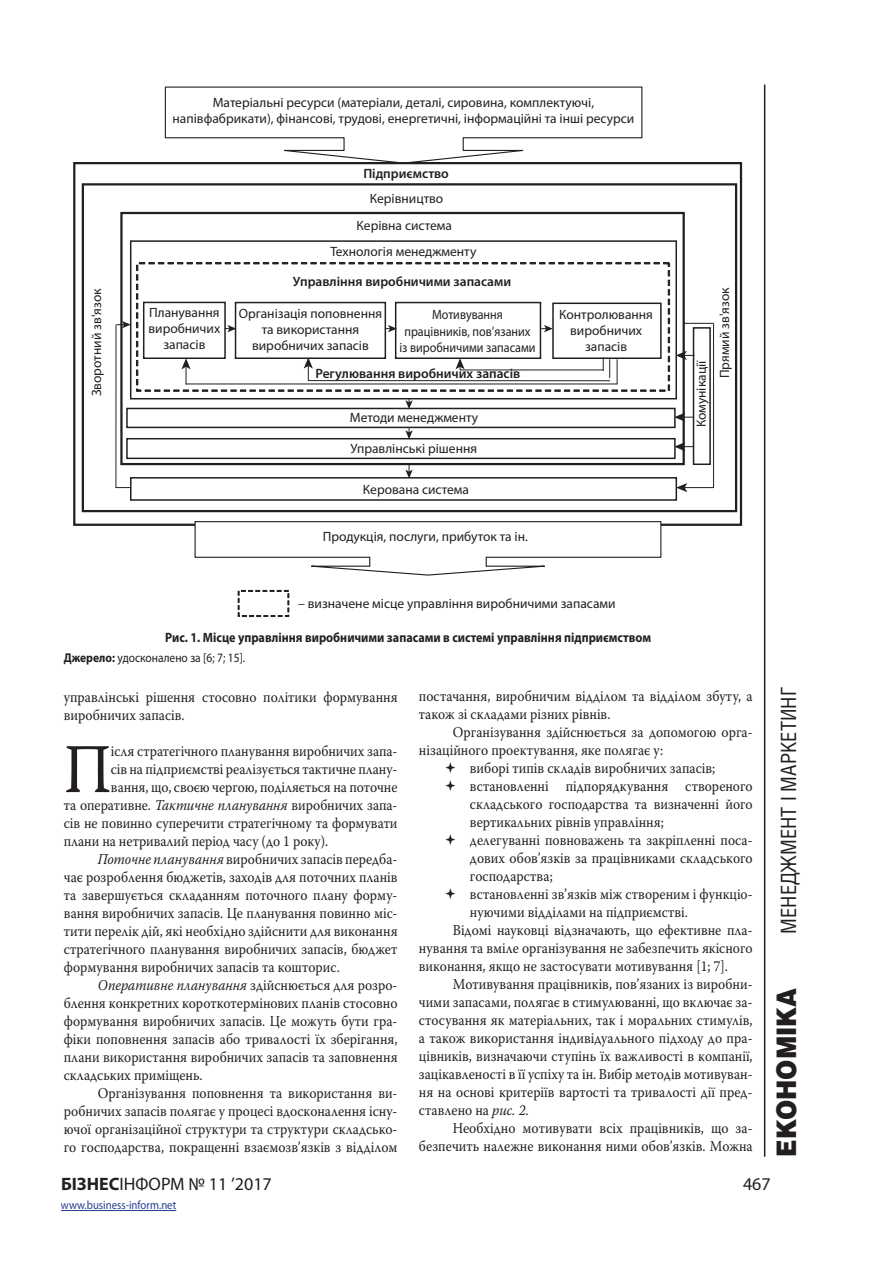
<style>
.page{position:relative;width:893px;height:1263px;background:#fff}
.page>*{position:absolute;margin:0;border:0;box-sizing:border-box;transform-origin:0 0}
.Osnova{font:69.6px "Warnock Pro";color:#231f20;scale:.9 1}
.t1{font:900 27px "Helios";color:#231f20;scale:.9 1}
.t2{font:21px "Helios Cond";color:#231f20}
.t3{font:18px "Myriad Pro";color:#231f20}
.Osnova-2{font:15px/18px "Warnock Pro";color:#231f20;text-align:justify;scale:.9 1}
.Otstup{font:15px/18px "Warnock Pro";color:#231f20;text-align:justify;scale:.9 1}
.t4{font:13.5px/16.2px "Myriad Pro";color:#231f20;text-align:center}
.t5{font:600 13.5px/24.6px "Myriad Pro";color:#231f20;text-align:center}
.Title_table{font:700 13.5px "Myriad Pro";color:#231f20;scale:.9 1}
.t6{font:13.5px/16.2px "Myriad Pro";color:#231f20;text-align:center;scale:.9 1}
.Snoska{font:12.75px "Myriad Pro";color:#231f20;scale:.9 1}
.t7{font:12px "Myriad Pro";color:#253f8e;scale:.9 1}
.s1{font-weight:400}
.s2{font-weight:700}
.s3{font-style:italic}
</style>
<div class="page">
<hr style="left:764px;top:85px;width:1px;height:1072px;background:#231f20">
<hr style="left:61px;top:1210px;width:115px;height:1px;background:#253f8e">
<svg style="left:164px;top:86px;width:479px;height:76px"></svg>
<div style="left:82px;top:183px;width:655px;height:329px;border:2px solid #231f20"></div>
<div style="left:120px;top:212px;width:565px;height:253px;border:2px solid #231f20"></div>
<div style="left:130px;top:240px;width:547px;height:159px;border:2px solid #231f20"></div>
<svg style="left:136px;top:262px;width:534px;height:130px"></svg>
<div style="left:552px;top:303px;width:110px;height:56px;border:2px solid #231f20"></div>
<div style="left:395px;top:312px;width:145px;height:46px;background:#fff"></div>
<div style="left:395px;top:302px;width:146px;height:57px;border:2px solid #231f20"></div>
<div style="left:144px;top:302px;width:81px;height:56px;background:#fff"></div>
<div style="left:143px;top:302px;width:83px;height:57px;border:2px solid #231f20"></div>
<div style="left:235px;top:302px;width:151px;height:57px;border:2px solid #231f20"></div>
<svg style="left:304px;top:357px;width:306px;height:24px"></svg>
<svg style="left:617px;top:360px;width:1px;height:24px"></svg>
<hr style="left:186px;top:384px;width:431px;height:1px;background:#231f20">
<div style="left:126px;top:408px;width:550px;height:20px;border:2px solid #231f20"></div>
<div style="left:126px;top:438px;width:550px;height:21px;border:2px solid #231f20"></div>
<div style="left:130px;top:477px;width:547px;height:24px;border:2px solid #231f20"></div>
<svg style="left:116px;top:487px;width:15px;height:1px"></svg>
<hr style="left:116px;top:325px;width:1px;height:162px;background:#231f20">
<svg style="left:194px;top:521px;width:468px;height:55px"></svg>
<svg style="left:238px;top:590px;width:51px;height:27px"></svg>
<svg style="left:181px;top:358px;width:10px;height:26px"></svg>
<svg style="left:225px;top:325px;width:11px;height:7px"></svg>
<svg style="left:386px;top:325px;width:11px;height:7px"></svg>
<svg style="left:542px;top:325px;width:11px;height:7px"></svg>
<svg style="left:117px;top:321px;width:14px;height:7px"></svg>
<svg style="left:405px;top:464px;width:8px;height:14px"></svg>
<svg style="left:405px;top:428px;width:8px;height:11px"></svg>
<svg style="left:405px;top:399px;width:8px;height:10px"></svg>
<svg style="left:674px;top:323px;width:40px;height:169px"></svg>
<p class="t4" style="left:88px;top:396px;width:109px;rotate:-90deg">Зворотний зв'язок</p>
<p class="t4" style="left:173px;top:94px;width:463px">Матеріальні ресурси (матеріали, деталі, сировина, комплектуючі, напівфабрикати), фінансові, трудові, енергетичні, інформаційні та інші ресурси</p>
<p class="t5" style="left:363px;top:161px;width:87px">Підприємство<br><span class="s1">Керівництво</span></p>
<p class="t4" style="left:330px;top:213px;width:148px;line-height:25.5px">Керівна система<br>Технологія менеджменту</p>
<p class="t5" style="left:293px;top:268px;width:220px">Управління виробничими запасами</p>
<p class="t4" style="left:148px;top:304px;width:73px">Планування виробничих запасів</p>
<p class="t4" style="left:239px;top:305px;width:145px">Організація поповнення та використання виробничих запасів</p>
<p class="t6" style="left:399px;top:306px;width:153px">Мотивування працівників, пов’язаних із виробничими запасами</p>
<p class="t5" style="left:315px;top:361px;width:206px">Регулювання виробничих запасів</p>
<p class="t4" style="left:350px;top:409px;width:130px">Методи менеджменту</p>
<p class="t4" style="left:350px;top:440px;width:128px">Управлінські рішення</p>
<p class="t4" style="left:363px;top:481px;width:108px">Керована система</p>
<p class="t4" style="left:323px;top:528px;width:207px">Продукція, послуги, прибуток та ін.</p>
<p class="t4" style="left:559px;top:306px;width:95px">Контролювання виробничих запасів</p>
<p class="t4" style="left:298px;top:595px;width:319px">– визначене місце управління виробничими запасами</p>
<p class="Title_table" style="left:165px;top:629px;width:541px">Рис. 1. Місце управління виробничими запасами в системі управління підприємством</p>
<p class="Snoska" style="left:64px;top:650px;width:203px"><span class="s2">Джерело:</span> удосконалено за [6; 7; 15].</p>
<p class="t4" style="left:693px;top:427px;width:69px;rotate:-90deg">Комунікації</p>
<p class="t4" style="left:716px;top:378px;width:92px;rotate:-90deg">Прямий зв'язок</p>
<p class="Osnova-2" style="left:64px;top:688px;width:372px">управлінські рішення стосовно політики формування виробничих запасів.</p>
<p class="Osnova" style="left:64px;top:727px;width:54px">П</p>
<p class="Osnova-2" style="left:111px;top:742px;width:320px">ісля стратегічного планування виробничих запа-</p>
<p class="Osnova-2" style="left:111px;top:760px;width:320px">сів на підприємстві реалізується тактичне плану-</p>
<p class="Osnova-2" style="left:111px;top:778px;width:320px">вання, що, своєю чергою, поділяється на поточне</p>
<p class="Osnova-2" style="left:64px;top:796px;width:372px">та оперативне. <span class="s3">Тактичне планування</span> виробничих запа-</p>
<p class="Osnova-2" style="left:64px;top:814px;width:372px">сів не повинно суперечити стратегічному та формувати</p>
<p class="Osnova-2" style="left:64px;top:832px;width:295px">плани на нетривалий період часу (до 1 року).</p>
<p class="Osnova-2" style="left:64px;top:850px;width:372px;text-indent:34px"><span class="s3">Поточне планування</span> виробничих запасів передба&shy;чає розроблення бюджетів, заходів для поточних планів та завершується складанням поточного плану форму&shy;вання виробничих запасів. Це планування повинно міс&shy;тити перелік дій, які необхідно здійснити для виконання стратегічного планування виробничих запасів, бюджет формування виробничих запасів та кошторис.</p>
<p class="Osnova-2" style="left:64px;top:976px;width:372px;text-indent:34px"><span class="s3">Оперативне планування</span> здійснюється для розро&shy;блення конкретних короткотермінових планів стосовно формування виробничих запасів. Це можуть бути гра&shy;фіки поповнення запасів або тривалості їх зберігання, плани використання виробничих запасів та заповнення складських приміщень.</p>
<p class="Osnova-2" style="left:64px;top:1084px;width:372px;text-indent:34px">Організування поповнення та використання ви&shy;робничих запасів полягає у процесі вдосконалення існу&shy;ючої організаційної структури та структури складсько&shy;го господарства, покращенні взаємозв’язків з відділом</p>
<p class="Osnova-2" style="left:419px;top:687px;width:372px">постачання, виробничим відділом та відділом збуту, а також зі складами різних рівнів.</p>
<p class="Osnova-2" style="left:419px;top:723px;width:372px;text-indent:34px">Організування здійснюється за допомогою орга&shy;нізаційного проектування, яке полягає у:</p>
<p class="Otstup" style="left:470px;top:759px;width:274px">виборі типів складів виробничих запасів;</p>
<p class="Otstup" style="left:470px;top:777px;width:316px">встановленні підпорядкування створеного складського господарства та визначенні його вертикальних рівнів управління;</p>
<p class="Otstup" style="left:470px;top:831px;width:316px">делегуванні повноважень та закріпленні поса&shy;дових обов’язків за працівниками складського господарства;</p>
<p class="Otstup" style="left:470px;top:885px;width:316px">встановленні зв’язків між створеним і функціо&shy;нуючими відділами на підприємстві.</p>
<p class="Osnova-2" style="left:419px;top:921px;width:372px;text-indent:34px">Відомі науковці відзначають, що ефективне пла&shy;нування та вміле організування не забезпечить якісного виконання, якщо не застосувати мотивування [1; 7].</p>
<p class="Osnova-2" style="left:419px;top:975px;width:372px;text-indent:34px">Мотивування працівників, пов’язаних із виробни&shy;чими запасами, полягає в стимулюванні, що включає за&shy;стосування як матеріальних, так і моральних стимулів, а також використання індивідуального підходу до пра&shy;цівників, визначаючи ступінь їх важливості в компанії, зацікавленості в її успіху та ін. Вибір методів мотивуван&shy;ня на основі критеріїв вартості та тривалості дії пред&shy;ставлено на <span class="s3">рис. 2</span>.</p>
<p class="Osnova-2" style="left:419px;top:1119px;width:372px;text-align:right">Необхідно мотивувати всіх працівників, що за&shy;безпечить належне виконання ними обов’язків. Можна</p>
<h3 class="t2" style="left:776px;top:934px;width:248px;rotate:-90deg">менеджмент і маркетинг</h3>
<h2 class="t1" style="left:769px;top:1157px;width:189px;rotate:-90deg">ЕКОНОМІКА</h2>
<p class="t3" style="left:61px;top:1173px;width:212px"><span class="s2">БІЗНЕС</span>ІНФОРМ № 11 ’2017</p>
<p class="t3" style="left:743px;top:1173px;width:29px">467</p>
<p class="t7" style="left:61px;top:1198px;width:130px">www.business-inform.net</p>
</div>
